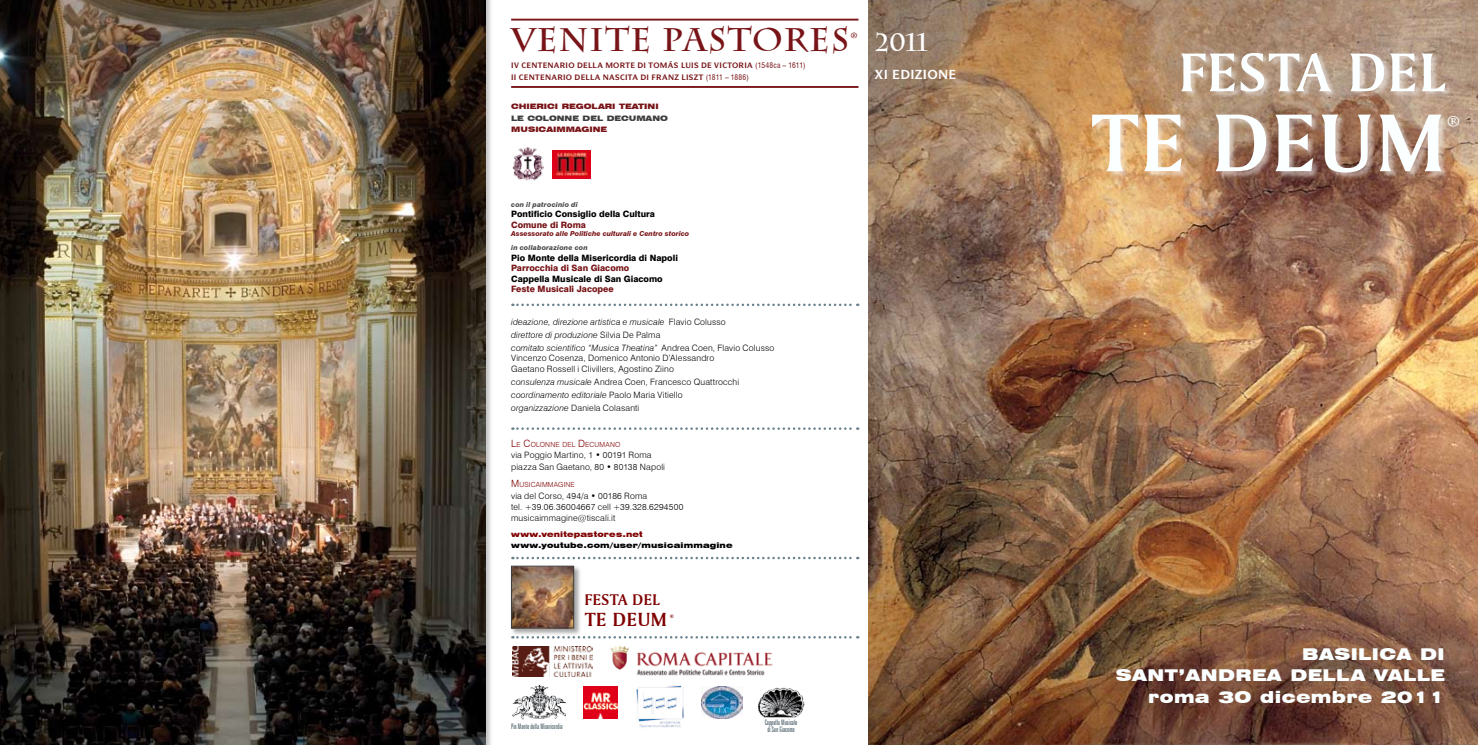
<style>
.page{position:relative;width:1478px;height:745px;background:#fff}
.page>*{position:absolute;margin:0;border:0;box-sizing:border-box;transform-origin:0 0}
.t1{font:86.25px "Amerigo BT Bold A";letter-spacing:.03em;color:#fcffff}
.t2{font:57.5px "Amerigo BT Bold A";letter-spacing:.03em;color:#fcffff}
.t3{font:700 35px "Charlemagne Std";color:#fcfeff}
.t4{font:700 32.5px "Charlesworth";letter-spacing:.04em;color:#781417}
.t5{font:20px "Amerigo BT Bold A";letter-spacing:.03em;color:#800000}
.t6{font:900 expanded 16.25px/21.2px "Swiss 721 BT";letter-spacing:.03em;color:#fcffff;text-align:right}
.t7{font:16.25px "Amerigo BT Bold A";letter-spacing:.03em;color:#800000}
.t8{font:300 8.75px/11.2px "Swiss 721 BT";letter-spacing:.02em;color:#000}
.t9{font:italic 300 8.75px/12.8px "Swiss 721 BT";letter-spacing:.015em;color:#000}
.t10{font:800 8.75px/10.6px "Swiss 721 BT";color:#000}
.t11{font:800 8.75px "Swiss 721 BT";color:#781417}
.t12{font:300 extra-condensed 7.5px/7.5px "Zurich BT";color:#384d57;text-align:center}
.t13{font:900 expanded 7.5px "Swiss 721 BT";color:#781417}
.t14{font:900 expanded 7.5px "Swiss 721 BT";letter-spacing:.02em;color:#000}
.t15{font:condensed 7.5px "Swiss 721 BT";letter-spacing:.02em;color:#781417}
.t16{font:900 expanded 7.5px "Swiss 721 BT";letter-spacing:.025em;color:#800000}
.t17{font:900 expanded 7.5px "Swiss 721 BT";color:#3e3e40}
.t18{font:300 7px "Swiss 721 BT";letter-spacing:.025em;color:#800000}
.t19{font:italic 800 6.88px "Swiss 721 BT";color:#781417}
.t20{font:italic 800 6.88px "Swiss 721 BT";letter-spacing:.02em;color:#48494c}
.t21{font:5px "Amerigo BT Bold A";color:#800000}
.s1{font-size:25px;color:#fff}
.s2{color:#781417}
.s3{color:#791417}
.s4{font-style:normal}
.s5{font-style:italic}
.s6{font-size:10px}
</style>
<div class="page">
<img style="left:868px;top:0;width:610px;height:744px">
<div style="left:510px;top:564px;width:72px;height:71px;background:#000;opacity:.35"></div>
<img style="left:513px;top:567px;width:59px;height:59px">
<div style="left:511px;top:565px;width:63px;height:63px;border:1px solid #3e3e40"></div>
<img style="left:0;top:0;width:485px;height:744px">
<div style="left:1091px;top:52px;width:362px;height:128px;background:#fff;opacity:.5"></div>
<svg style="left:512px;top:303px;width:346px;height:3px"></svg>
<svg style="left:512px;top:556px;width:346px;height:3px"></svg>
<svg style="left:512px;top:427px;width:346px;height:2px"></svg>
<img style="left:512px;top:685px;width:54px;height:34px">
<img style="left:701px;top:686px;width:41px;height:32px">
<img style="left:512px;top:646px;width:81px;height:30px">
<img style="left:610px;top:645px;width:163px;height:31px">
<img style="left:636px;top:685px;width:47px;height:43px">
<img style="left:584px;top:686px;width:33px;height:32px">
<hr style="left:511px;top:19px;width:347px;height:2px;background:#781417">
<hr style="left:511px;top:86px;width:347px;height:2px;background:#781417">
<img style="left:512px;top:147px;width:31px;height:34px">
<img style="left:552px;top:150px;width:38px;height:29px">
<svg style="left:512px;top:636px;width:346px;height:2px"></svg>
<img style="left:758px;top:687px;width:46px;height:31px">
<svg style="left:874px;top:70px;width:13px;height:9px"></svg>
<svg style="left:893px;top:70px;width:62px;height:10px"></svg>
<h3 class="t4" style="left:511px;top:21px;width:418px">VENITE PASTORES<sup>®</sup> <span class="s1">2011</span></h3>
<p class="t15" style="left:755px;top:61px;width:52px">(1548ca – 1611)</p>
<p class="t13" style="left:511px;top:102px;width:149px">CHIERICI REGOLARI TEATINI</p>
<p class="t17" style="left:511px;top:113px;width:158px">LE COLONNE DEL DECUMANO</p>
<p class="t13" style="left:511px;top:125px;width:97px">MUSICAIMMAGINE</p>
<p class="t15" style="left:706px;top:72px;width:45px">(1811 – 1886)</p>
<p class="t20" style="left:511px;top:200px;width:68px">con il patrocinio di</p>
<p class="t10" style="left:511px;top:208px;width:145px">Pontificio Consiglio della Cultura<br><span class="s2">Comune di R</span><span class="s3">om</span><span class="s2">a</span></p>
<p class="t19" style="left:511px;top:229px;width:180px">Assessorato alle Politiche culturali e Centro storico</p>
<p class="t20" style="left:511px;top:243px;width:78px">in collaborazione con</p>
<p class="t10" style="left:511px;top:252px;width:168px">Pio Monte della Misericordia di Napoli</p>
<p class="t11" style="left:511px;top:262px;width:120px">Parrocchia di San Giacomo</p>
<p class="t10" style="left:511px;top:273px;width:153px">Cappella Musicale di San Giacomo</p>
<p class="t11" style="left:511px;top:284px;width:104px">Feste Musicali Jacopee</p>
<p class="t9" style="left:511px;top:315px;width:265px">ideazione, direzione artistica e musicale <span class="s4">Flavio Colusso<br></span>direttore di produzione <span class="s4">Silvia De Palma<br></span>comitato scientifico “Musica Theatina” <span class="s4">Andrea Coen, Flavio Colusso</span></p>
<p class="t8" style="left:511px;top:352px;width:205px;line-height:10.9px">Vincenzo Cosenza, Domenico Antonio D’Alessandro<br>Gaetano Rossell i Clivillers, Agostino Ziino</p>
<p class="t8" style="left:511px;top:375px;width:230px;line-height:12.8px"><span class="s5">consulenza musicale</span> Andrea Coen, Francesco Quattrocchi <span class="s5">coordinamento editoriale</span> Paolo Maria Vitiello <span class="s5">organizzazione</span> Daniela Colasanti</p>
<p class="t18" style="left:511px;top:440px;width:111px"><span class="s6">L</span>e <span class="s6">C</span>olonne del <span class="s6">D</span> ecumano</p>
<p class="t8" style="left:511px;top:449px;width:155px">via Poggio Martino, 1 • 00191 Roma piazza San Gaetano, 80 • 80138 Napoli</p>
<p class="t18" style="left:511px;top:480px;width:65px"><span class="s6">M</span> usicaimmagine</p>
<p class="t8" style="left:511px;top:489px;width:174px">via del Corso, 494/a • 00186 Roma<br>tel. +39.06.36004667 cell +39.328.6294500 musicaimmagine@tiscali.it</p>
<p class="t16" style="left:511px;top:529px;width:133px">www.venitepastores.net</p>
<p class="t14" style="left:511px;top:540px;width:223px">www.youtube.com/user/musicaimmagine</p>
<h3 class="t7" style="left:585px;top:589px;width:77px">FESTA DEL</h3>
<h3 class="t5" style="left:585px;top:607px;width:84px">TE DEUM</h3>
<p class="t21" style="left:670px;top:612px;width:6px">®</p>
<p class="t12" style="left:511px;top:722px;width:53px">Pio Monte della Misericordia</p>
<p class="t12" style="left:764px;top:718px;width:34px">Cappella Musicale di San Giacomo</p>
<h2 class="t2" style="left:1179px;top:37px;width:267px">FESTA DEL</h2>
<h1 class="t1" style="left:1091px;top:89px;width:356px">TE DEUM</h1>
<h3 class="t3" style="left:1446px;top:108px;width:15px">®</h3>
<h3 class="t6" style="left:1116px;top:643px;width:330px">BASILICA DI<br>SANT’ANDREA DELLA VALLE roma 3O dicembre 2011</h3>
</div>
